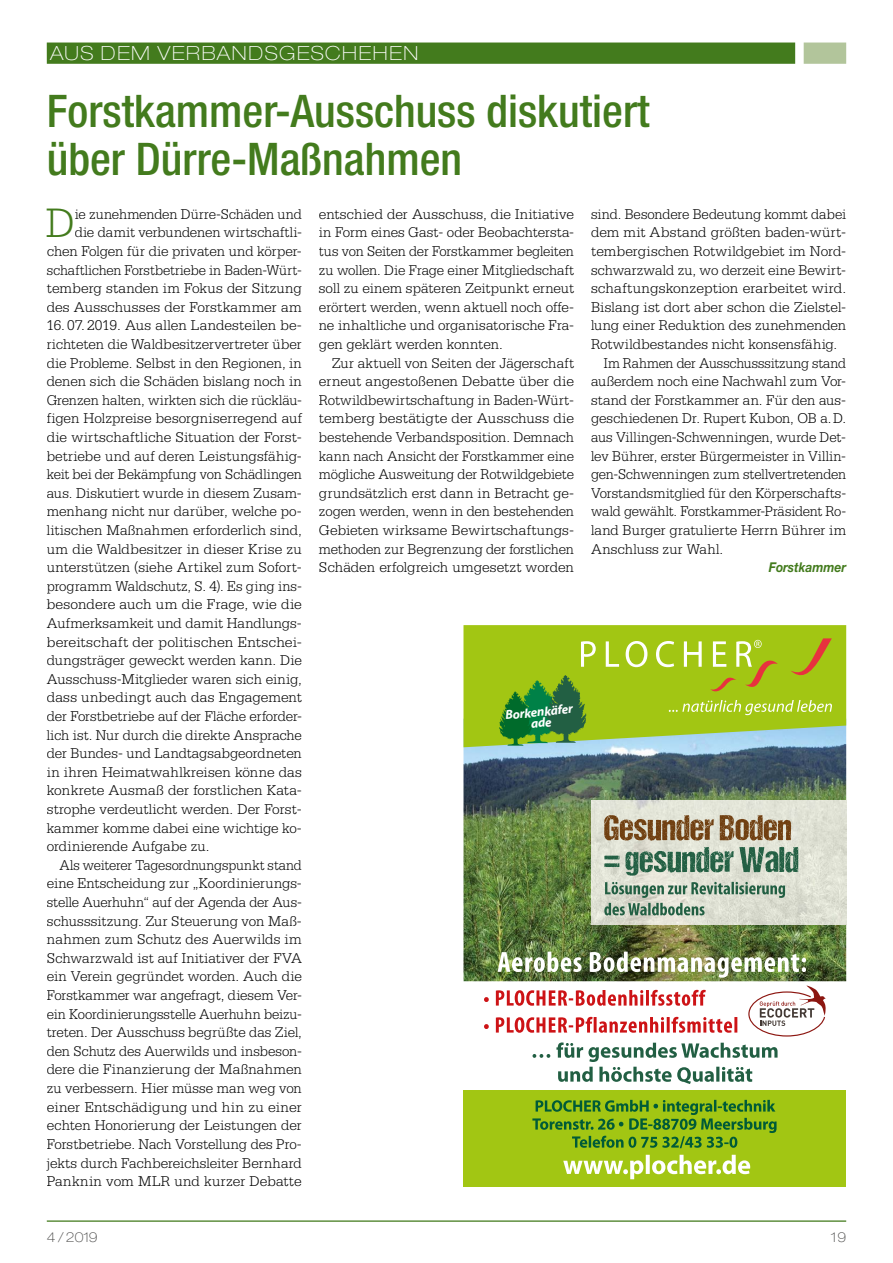
<style>
.page{position:relative;width:893px;height:1263px;background:#fff}
.page>*{position:absolute;margin:0;border:0;box-sizing:border-box;transform-origin:0 0}
.t1{font:500 condensed 45px/48px "Helvetica Neue LT";color:#437b1d}
.t2{font:300 43.5px "Serifa Std";color:#437b1d}
.t3{font:100 expanded 19.5px "Helvetica Neue LT";letter-spacing:.08em;color:#fff}
.t4{font:300 15px/18.6px "Serifa Std";letter-spacing:-.005em;color:#000;text-align:justify}
.t5{font:300 15px/18.6px "Serifa Std";letter-spacing:-.005em;color:#000;text-align:justify;scale:.96 1}
.t6{font:300 15px "Serifa Std";letter-spacing:-.005em;color:#000;scale:.95 1}
.t7{font:300 15px "Serifa Std";letter-spacing:.015em;color:#000}
.t8{font:italic 700 13.5px "Helvetica Neue LT";color:#437b1d;scale:.9 1}
.t9{font:100 expanded 13.5px "Helvetica Neue LT";letter-spacing:.01em;color:#494948}
.t10{font:italic 700 12.9px/11.1px "Myriad Pro";color:#fff;text-align:center}
</style>
<div class="page">
<hr style="left:47px;top:1220px;width:799px;height:2px;background:#437b1d">
<div style="left:47px;top:43px;width:748px;height:21px;background:#437b1d"></div>
<div style="left:804px;top:43px;width:42px;height:21px;background:#b2c59b"></div>
<img style="left:463px;top:747px;width:383px;height:234px">
<svg style="left:463px;top:625px;width:383px;height:122px;fill:#a2c613"></svg>
<div style="left:463px;top:1090px;width:383px;height:96px;background:#a2c613"></div>
<svg style="left:669px;top:700px;width:163px;height:15px"></svg>
<svg style="left:790px;top:638px;width:42px;height:40px"></svg>
<svg style="left:581px;top:641px;width:15px;height:26px"></svg>
<svg style="left:606px;top:641px;width:13px;height:26px"></svg>
<svg style="left:626px;top:641px;width:21px;height:26px"></svg>
<svg style="left:656px;top:641px;width:18px;height:26px"></svg>
<svg style="left:684px;top:641px;width:18px;height:26px"></svg>
<svg style="left:710px;top:640px;width:68px;height:53px"></svg>
<img style="left:591px;top:800px;width:255px;height:125px">
<svg style="left:604px;top:847px;width:194px;height:29px"></svg>
<svg style="left:604px;top:815px;width:187px;height:26px"></svg>
<svg style="left:604px;top:882px;width:181px;height:33px"></svg>
<svg style="left:484px;top:1017px;width:253px;height:16px"></svg>
<svg style="left:484px;top:990px;width:222px;height:16px"></svg>
<img style="left:498px;top:951px;width:308px;height:27px">
<svg style="left:748px;top:985px;width:78px;height:51px"></svg>
<svg style="left:499px;top:675px;width:87px;height:71px"></svg>
<svg style="left:532px;top:1100px;width:245px;height:79px"></svg>
<svg style="left:533px;top:1042px;width:244px;height:42px"></svg>
<h3 class="t3" style="left:50px;top:42px;width:369px">AUS DEM VERBANDSGESCHEHEN</h3>
<h1 class="t1" style="left:47px;top:86px;width:604px">Forstkammer-Ausschuss diskutiert über Dürre-Maßnahmen</h1>
<h2 class="t2" style="left:46px;top:199px;width:30px">D</h2>
<p class="t4" style="left:47px;top:205px;width:257px;text-align:right">ie zunehmenden Dürre-Schäden und<br>die damit verbundenen wirtschaftli&shy;chen Folgen für die privaten und körper&shy;schaftlichen Forstbetriebe in Baden-Würt&shy;temberg standen im Fokus der Sitzung des Ausschusses der Forstkammer am</p>
<p class="t4" style="left:47px;top:316px;width:257px">16. 07. 2019. Aus allen Landesteilen be&shy;richteten die Waldbesitzervertreter über die Probleme. Selbst in den Regionen, in denen sich die Schäden bislang noch in Grenzen halten, wirkten sich die rückläu&shy;figen Holzpreise besorgniserregend auf die wirtschaftliche Situation der Forst&shy;betriebe und auf deren Leistungsfähig&shy;keit bei der Bekämpfung von Schädlingen aus. Diskutiert wurde in diesem Zusam&shy;menhang nicht nur darüber, welche po&shy;litischen Maßnahmen erforderlich sind, um die Waldbesitzer in dieser Krise zu unterstützen (siehe Artikel zum Sofort&shy;programm Waldschutz, S. 4). Es ging ins&shy;besondere auch um die Frage, wie die Aufmerksamkeit und damit Handlungs&shy;bereitschaft der politischen Entschei&shy;dungsträger geweckt werden kann. Die Ausschuss-Mitglieder waren sich einig, dass unbedingt auch das Engagement der Forstbetriebe auf der Fläche erforder&shy;lich ist. Nur durch die direkte Ansprache der Bundes- und Landtagsabgeordneten in ihren Heimatwahlkreisen könne das konkrete Ausmaß der forstlichen Kata&shy;strophe verdeutlicht werden. Der Forst&shy;kammer komme dabei eine wichtige ko&shy;ordinierende Aufgabe zu.</p>
<p class="t5" style="left:47px;top:856px;width:267px;text-indent:13px">Als weiterer Tagesordnungspunkt stand eine Entscheidung zur „Koordinierungs&shy;stelle Auerhuhn“ auf der Agenda der Aus&shy;schusssitzung. Zur Steuerung von Maß&shy;nahmen zum Schutz des Auerwilds im Schwarzwald ist auf Initiativer der FVA ein Verein gegründet worden. Auch die Forstkammer war angefragt, diesem Ver&shy;ein Koordinierungsstelle Auerhuhn beizu&shy;treten. Der Ausschuss begrüßte das Ziel, den Schutz des Auerwilds und insbeson&shy;dere die Finanzierung der Maßnahmen zu verbessern. Hier müsse man weg von einer Entschädigung und hin zu einer echten Honorierung der Leistungen der Forstbetriebe. Nach Vorstellung des Pro&shy;jekts durch Fachbereichsleiter Bernhard Panknin vom MLR und kurzer Debatte</p>
<p class="t4" style="left:591px;top:205px;width:257px">sind. Besondere Bedeutung kommt dabei</p>
<p class="t4" style="left:591px;top:223px;width:257px">dem mit Abstand größten baden-würt-</p>
<p class="t4" style="left:591px;top:242px;width:257px">tembergischen Rotwildgebiet im Nord-</p>
<p class="t4" style="left:591px;top:260px;width:257px">schwarzwald zu, wo derzeit eine Bewirt-</p>
<p class="t4" style="left:591px;top:279px;width:257px">schaftungskonzeption erarbeitet wird.</p>
<p class="t4" style="left:591px;top:298px;width:257px">Bislang ist dort aber schon die Zielstel-</p>
<p class="t4" style="left:591px;top:316px;width:257px">lung einer Reduktion des zunehmenden</p>
<p class="t4" style="left:591px;top:335px;width:248px">Rotwildbestandes nicht konsensfähig.</p>
<p class="t6" style="left:604px;top:354px;width:257px">Im Rahmen der Ausschusssitzung stand</p>
<p class="t4" style="left:591px;top:372px;width:257px">außerdem noch eine Nachwahl zum Vor-</p>
<p class="t4" style="left:591px;top:391px;width:257px">stand der Forstkammer an. Für den aus-</p>
<p class="t4" style="left:591px;top:409px;width:257px">geschiedenen Dr. Rupert Kubon, OB a. D.</p>
<p class="t4" style="left:591px;top:428px;width:257px">aus Villingen-Schwenningen, wurde Det-</p>
<p class="t4" style="left:591px;top:446px;width:257px">lev Bührer, erster Bürgermeister in Villin-</p>
<p class="t4" style="left:591px;top:465px;width:257px">gen-Schwenningen zum stellvertretenden</p>
<p class="t4" style="left:591px;top:484px;width:257px">Vorstandsmitglied für den Körperschafts-</p>
<p class="t4" style="left:591px;top:502px;width:257px">wald gewählt. Forstkammer-Präsident Ro-</p>
<p class="t4" style="left:591px;top:521px;width:257px">land Burger gratulierte Herrn Bührer im</p>
<p class="t7" style="left:591px;top:540px;width:134px">Anschluss zur Wahl.</p>
<p class="t8" style="left:769px;top:559px;width:88px">Forstkammer</p>
<p class="t4" style="left:319px;top:205px;width:257px">entschied der Ausschuss, die Initiative in Form eines Gast- oder Beobachtersta&shy;tus von Seiten der Forstkammer begleiten zu wollen. Die Frage einer Mitgliedschaft soll zu einem späteren Zeitpunkt erneut erörtert werden, wenn aktuell noch offe&shy;ne inhaltliche und organisatorische Fra&shy;gen geklärt werden konnten.</p>
<p class="t4" style="left:319px;top:353px;width:257px;text-indent:13px">Zur aktuell von Seiten der Jägerschaft erneut angestoßenen Debatte über die Rotwildbewirtschaftung in Baden-Würt&shy;temberg bestätigte der Ausschuss die bestehende Verbandsposition. Demnach kann nach Ansicht der Forstkammer eine mögliche Ausweitung der Rotwildgebiete grundsätzlich erst dann in Betracht ge&shy;zogen werden, wenn in den bestehenden Gebieten wirksame Bewirtschaftungs&shy;methoden zur Begrenzung der forstlichen Schäden erfolgreich umgesetzt worden</p>
<p class="t10" style="left:505px;top:709px;width:69px;rotate:-6deg">Borkenkäfer ade</p>
<p class="t9" style="left:47px;top:1229px;width:52px">4 / 2019</p>
<p class="t9" style="left:831px;top:1229px;width:17px">19</p>
</div>
